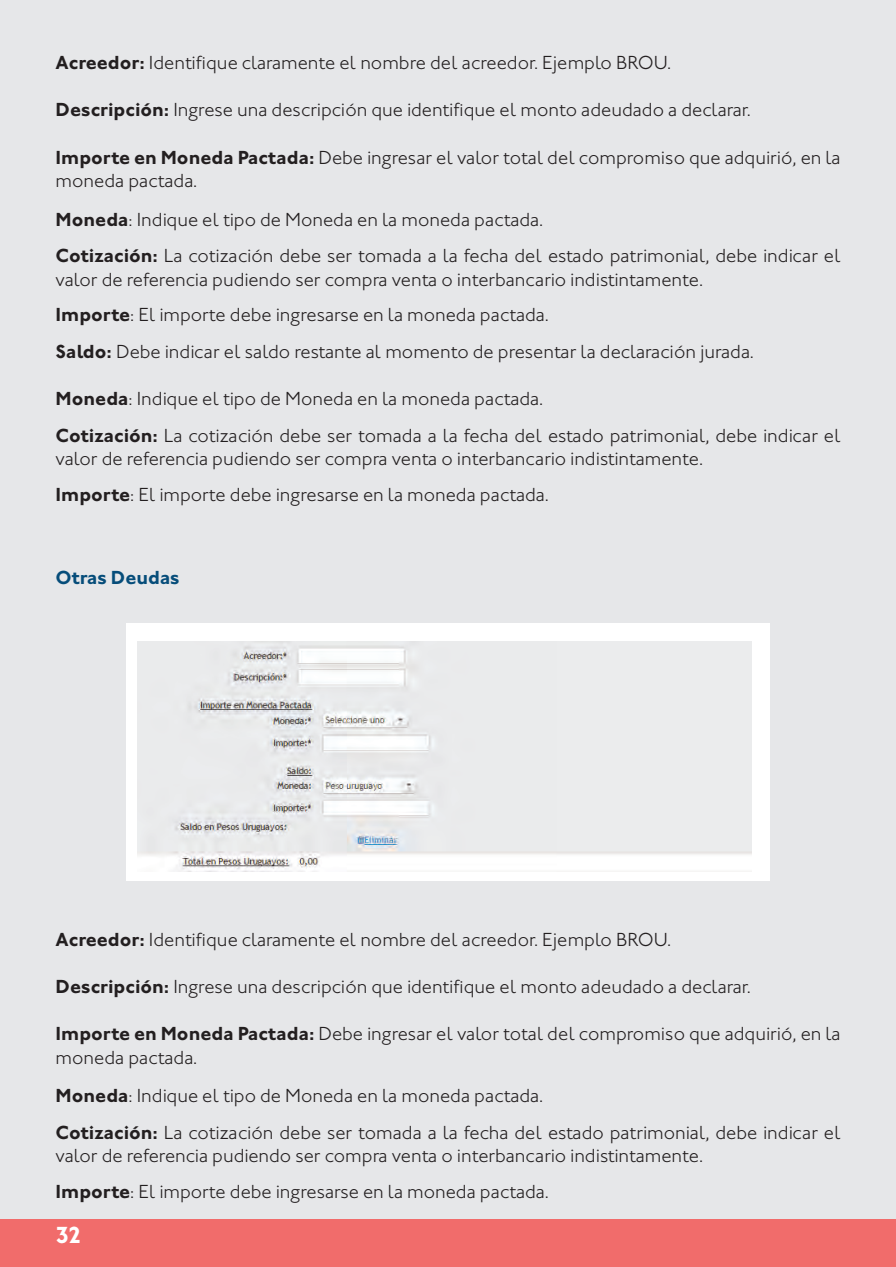
<style>
.page{position:relative;width:896px;height:1267px;background:#fff}
.page>*{position:absolute;margin:0;border:0;box-sizing:border-box;transform-origin:0 0}
.t1{font:700 24px "Johnston ITC Std";color:#fff}
.t2{font:300 19.5px/23.4px "Johnston ITC Std";color:#231f20}
.t3{font:700 19.5px "Johnston ITC Std";color:#064d7a}
.s1{font-weight:700}
</style>
<div class="page">
<div style="left:0;top:0;width:896px;height:1266px;background:#e6e7e9"></div>
<div style="left:0;top:1218px;width:896px;height:48px;background:#f16c6b"></div>
<div style="left:126px;top:623px;width:644px;height:257px;background:#fff"></div>
<img style="left:138px;top:641px;width:614px;height:230px">
<p class="t2" style="left:56px;top:51px;width:617px"><span class="s1">Acreedor:</span> Identifique claramente el nombre del acreedor. Ejemplo BROU.</p>
<p class="t2" style="left:56px;top:98px;width:696px"><span class="s1">Descripción:</span> Ingrese una descripción que identifique el monto adeudado a declarar.</p>
<p class="t2" style="left:56px;top:145px;width:786px"><span class="s1">Importe en Moneda Pactada:</span> Debe ingresar el valor total del compromiso que adquirió, en la moneda pactada.</p>
<p class="t2" style="left:56px;top:200px;width:786px;line-height:36.8px"><span class="s1">Moneda</span>: Indique el tipo de Moneda en la moneda pactada.<br><span class="s1">Cotización:</span> La cotización debe ser tomada a la fecha del estado patrimonial, debe indicar el</p>
<p class="t2" style="left:56px;top:261px;width:700px;line-height:36.2px">valor de referencia pudiendo ser compra venta o interbancario indistintamente.<br><span class="s1">Importe</span>: El importe debe ingresarse en la moneda pactada.<br><span class="s1">Saldo:</span> Debe indicar el saldo restante al momento de presentar la declaración jurada.</p>
<p class="t2" style="left:56px;top:380px;width:786px;line-height:36.8px"><span class="s1">Moneda</span>: Indique el tipo de Moneda en la moneda pactada.<br><span class="s1">Cotización:</span> La cotización debe ser tomada a la fecha del estado patrimonial, debe indicar el</p>
<p class="t2" style="left:56px;top:441px;width:649px;line-height:35.4px">valor de referencia pudiendo ser compra venta o interbancario indistintamente.<br><span class="s1">Importe</span>: El importe debe ingresarse en la moneda pactada.</p>
<p class="t3" style="left:56px;top:565px;width:126px">Otras Deudas</p>
<p class="t2" style="left:56px;top:927px;width:617px"><span class="s1">Acreedor:</span> Identifique claramente el nombre del acreedor. Ejemplo BROU.</p>
<p class="t2" style="left:56px;top:974px;width:696px"><span class="s1">Descripción:</span> Ingrese una descripción que identifique el monto adeudado a declarar.</p>
<p class="t2" style="left:56px;top:1021px;width:786px"><span class="s1">Importe en Moneda Pactada:</span> Debe ingresar el valor total del compromiso que adquirió, en la moneda pactada.</p>
<p class="t2" style="left:56px;top:1076px;width:786px;line-height:36.9px"><span class="s1">Moneda</span>: Indique el tipo de Moneda en la moneda pactada.<br><span class="s1">Cotización:</span> La cotización debe ser tomada a la fecha del estado patrimonial, debe indicar el</p>
<p class="t2" style="left:56px;top:1137px;width:649px;line-height:35.8px">valor de referencia pudiendo ser compra venta o interbancario indistintamente.<br><span class="s1">Importe</span>: El importe debe ingresarse en la moneda pactada.</p>
<p class="t1" style="left:56px;top:1220px;width:28px">32</p>
</div>
